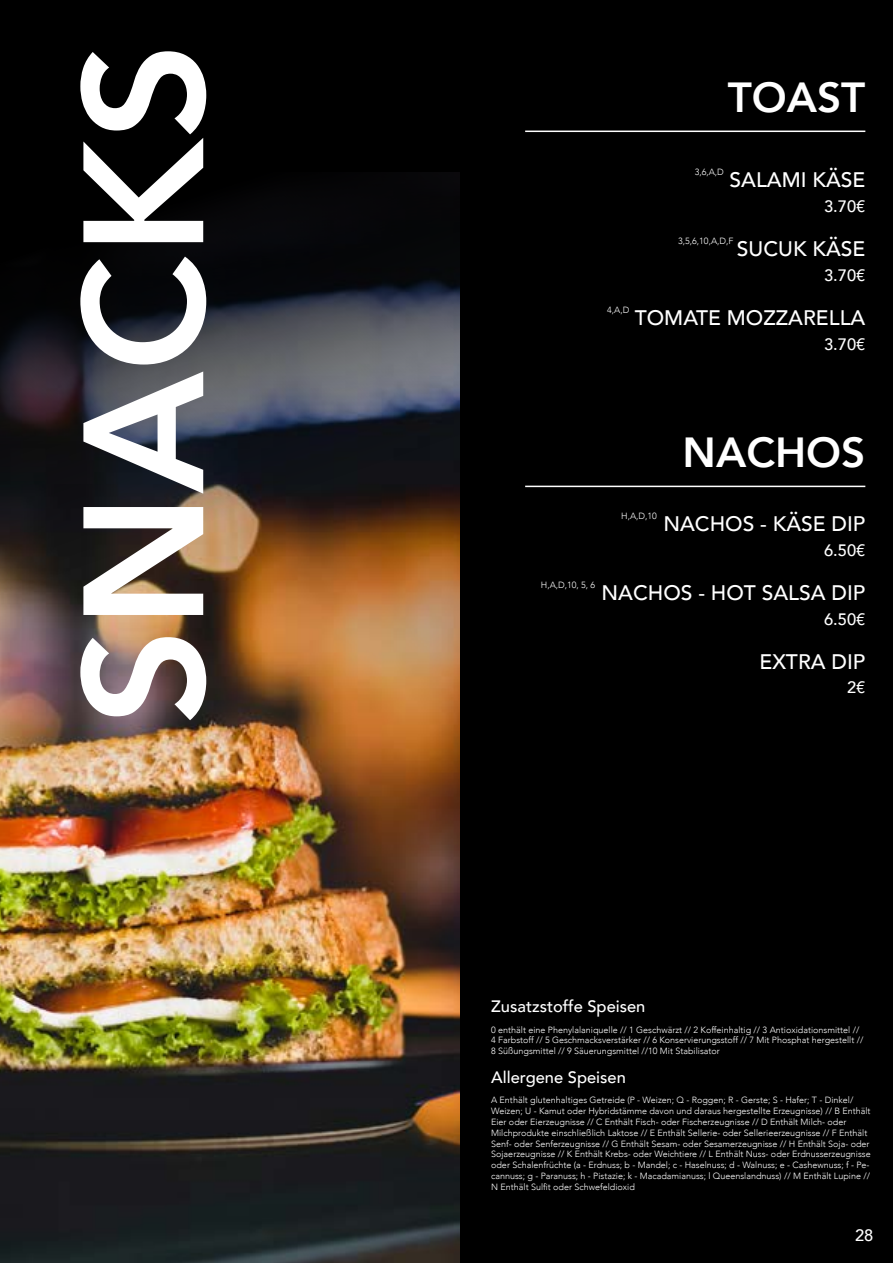
<style>
.page{position:relative;width:893px;height:1263px;background:#fff}
.page>*{position:absolute;margin:0;border:0;box-sizing:border-box;transform-origin:0 0}
.t1{font:800 169.2px "Avenir";color:#fff}
.t2{font:800 42px "Avenir";color:#fff}
.t3{font:500 21px "Avenir";color:#fff}
.t4{font:500 16.5px "Avenir";color:#fff}
.t5{font:300 9px/10.8px "Avenir";color:#fff}
</style>
<div class="page">
<div style="left:0;top:0;width:459px;height:1263px;background:#000"></div>
<div style="left:434px;top:0;width:459px;height:1263px;background:#000"></div>
<img style="left:0;top:172px;width:459px;height:1091px">
<hr style="left:525px;top:131px;width:340px;height:1px;background:#fff">
<hr style="left:525px;top:486px;width:340px;height:1px;background:#fff">
<h1 class="t1" style="left:13px;top:725px;width:684px;rotate:-90deg">SNACKS</h1>
<h2 class="t2" style="left:728px;top:65px;width:139px">TOAST</h2>
<h3 class="t3" style="left:730px;top:161px;width:137px">SALAMI KÄSE</h3>
<p class="t5" style="left:695px;top:166px;width:31px">3,6,A,D</p>
<h3 class="t4" style="left:824px;top:192px;width:43px">3.70€</h3>
<h3 class="t3" style="left:737px;top:230px;width:130px">SUCUK KÄSE</h3>
<p class="t5" style="left:678px;top:235px;width:57px">3,5,6,10,A,D,F</p>
<h3 class="t4" style="left:824px;top:261px;width:43px">3.70€</h3>
<p class="t5" style="left:607px;top:304px;width:24px">4,A,D</p>
<h3 class="t3" style="left:635px;top:299px;width:232px">TOMATE MOZZARELLA</h3>
<h3 class="t4" style="left:824px;top:329px;width:43px">3.70€</h3>
<h2 class="t2" style="left:683px;top:420px;width:184px">NACHOS</h2>
<p class="t5" style="left:621px;top:511px;width:37px">H,A,D,10</p>
<h3 class="t3" style="left:663px;top:506px;width:203px">NACHOS - KÄSE DIP</h3>
<h3 class="t4" style="left:824px;top:536px;width:43px">6.50€</h3>
<p class="t5" style="left:541px;top:579px;width:56px">H,A,D,10, 5, 6</p>
<h3 class="t3" style="left:602px;top:575px;width:265px">NACHOS - HOT SALSA DIP</h3>
<h3 class="t4" style="left:824px;top:605px;width:43px">6.50€</h3>
<h3 class="t3" style="left:759px;top:644px;width:107px">EXTRA DIP</h3>
<h3 class="t4" style="left:847px;top:673px;width:20px">2€</h3>
<h3 class="t4" style="left:491px;top:991px;width:156px">Zusatzstoffe Speisen</h3>
<p class="t5" style="left:491px;top:1024px;width:374px">0 enthält eine Phenylalaniquelle // 1 Geschwärzt // 2 Koffeinhaltig // 3 Antioxidationsmittel //<br>4 Farbstoff // 5 Geschmacksverstärker // 6 Konservierungsstoff // 7 Mit Phosphat hergestellt //<br>8 Süßungsmittel // 9 Säuerungsmittel //10 Mit Stabilisator</p>
<h3 class="t4" style="left:491px;top:1062px;width:136px">Allergene Speisen</h3>
<p class="t5" style="left:491px;top:1095px;width:381px">A Enthält glutenhaltiges Getreide (P - Weizen; Q - Roggen; R - Gerste; S - Hafer; T - Dinkel/ Weizen; U - Kamut oder Hybridstämme davon und daraus hergestellte Erzeugnisse) // B Enthält Eier oder Eierzeugnisse // C Enthält Fisch- oder Fischerzeugnisse // D Enthält Milch- oder Milchprodukte einschließlich Laktose // E Enthält Sellerie- oder Sellerieerzeugnisse // F Enthält Senf- oder Senferzeugnisse // G Enthält Sesam- oder Sesamerzeugnisse // H Enthält Soja- oder Sojaerzeugnisse // K Enthält Krebs- oder Weichtiere // L Enthält Nuss- oder Erdnusserzeugnisse oder Schalenfrüchte (a - Erdnuss; b - Mandel; c - Haselnuss; d - Walnuss; e - Cashewnuss; f - Pe&shy;cannuss; g - Paranuss; h - Pistazie; k - Macadamianuss; l Queenslandnuss) // M Enthält Lupine // N Enthält Sulfit oder Schwefeldioxid</p>
<h3 class="t4" style="left:855px;top:1221px;width:20px">28</h3>
</div>
